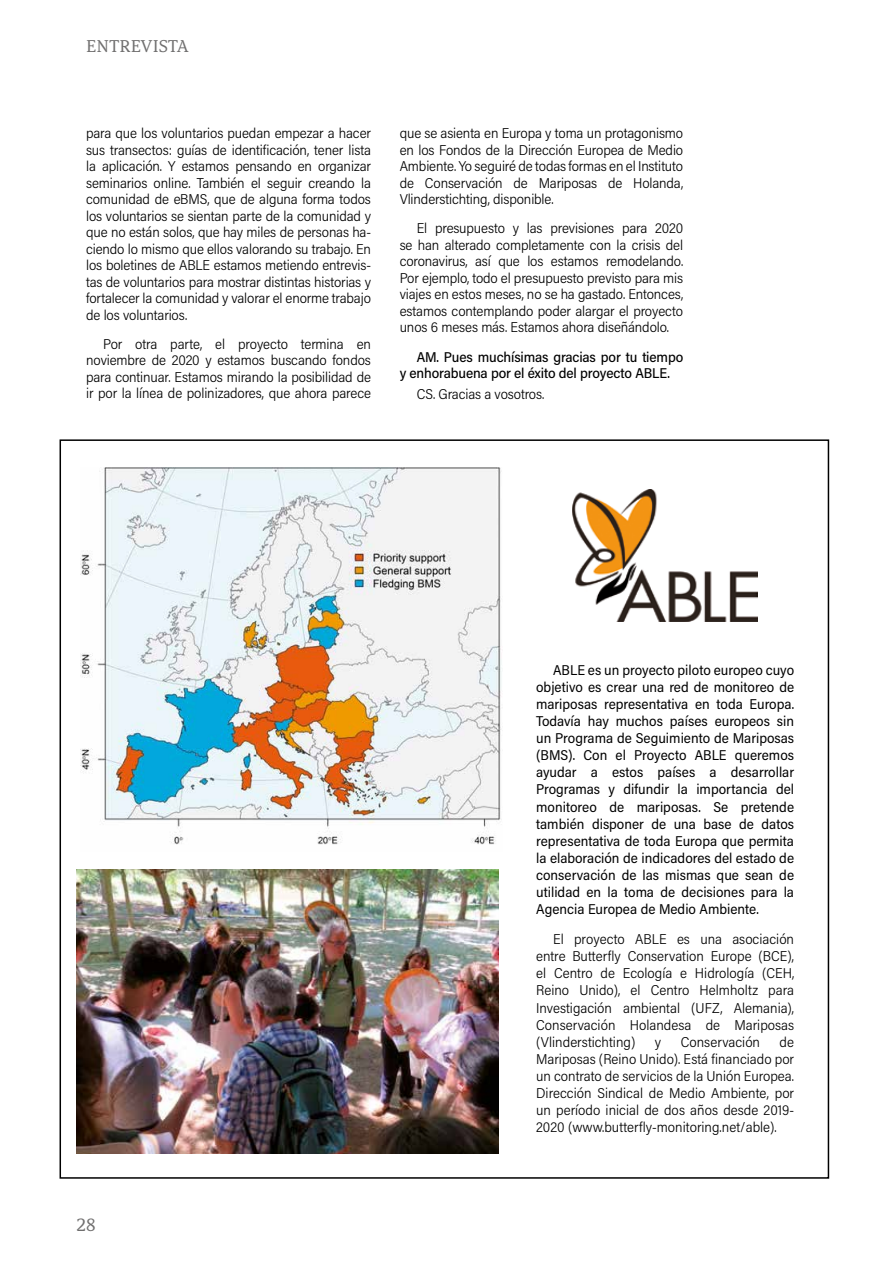
<style>
.page{position:relative;width:893px;height:1263px;background:#fff}
.page>*{position:absolute;margin:0;border:0;box-sizing:border-box;transform-origin:0 0}
.t1{font:19.5px "Capitolina";color:#706f6f}
.t2{font:18px "Capitolina";color:#706f6f}
.t3{font:300 14.25px/16.5px "Acumin Pro Semi Cond";letter-spacing:-.01em;color:#000;text-align:justify}
.t4{font:14.25px/17.1px "Acumin Pro Semi Cond";color:#000;text-align:justify}
.t5{font:500 14.25px/16.5px "Acumin Pro Semi Cond";letter-spacing:-.01em;color:#000}
</style>
<div class="page">
<img style="left:80px;top:467px;width:422px;height:378px">
<img style="left:572px;top:489px;width:186px;height:132px">
<img style="left:77px;top:870px;width:421px;height:283px">
<p class="t2" style="left:86px;top:35px;width:104px">ENTREVISTA</p>
<p class="t3" style="left:86px;top:124px;width:286px">para que los voluntarios puedan empezar a hacer sus transectos: guías de identificación, tener lista la aplicación. Y estamos pensando en organizar seminarios online. También el seguir creando la comunidad de eBMS, que de alguna forma todos los voluntarios se sientan parte de la comunidad y que no están solos, que hay miles de personas ha&shy;ciendo lo mismo que ellos valorando su trabajo. En los boletines de ABLE estamos metiendo entrevis&shy;tas de voluntarios para mostrar distintas historias y fortalecer la comunidad y valorar el enorme trabajo de los voluntarios.</p>
<p class="t3" style="left:86px;top:335px;width:286px;text-indent:17px">Por otra parte, el proyecto termina en noviembre de 2020 y estamos buscando fondos para continuar. Estamos mirando la posibilidad de ir por la línea de polinizadores, que ahora parece</p>
<p class="t3" style="left:400px;top:124px;width:285px">que se asienta en Europa y toma un protagonismo en los Fondos de la Dirección Europea de Medio Ambiente. Yo seguiré de todas formas en el Instituto de Conservación de Mariposas de Holanda, Vlinderstichting, disponible.</p>
<p class="t3" style="left:400px;top:220px;width:285px;text-indent:17px">El presupuesto y las previsiones para 2020 se han alterado completamente con la crisis del coronavirus, así que los estamos remodelando.<br>Por ejemplo, todo el presupuesto previsto para mis viajes en estos meses, no se ha gastado. Entonces, estamos contemplando poder alargar el proyecto unos 6 meses más. Estamos ahora diseñándolo.</p>
<p class="t5" style="left:400px;top:348px;width:285px;text-indent:17px">AM. Pues muchísimas gracias por tu tiempo y enhorabuena por el éxito del proyecto ABLE.</p>
<p class="t3" style="left:417px;top:385px;width:129px">CS. Gracias a vosotros.</p>
<h1 class="t1" style="left:77px;top:1213px;width:21px">28</h1>
<p class="t4" style="left:536px;top:661px;width:259px;text-indent:17px">ABLE es un proyecto piloto europeo cuyo objetivo es crear una red de monitoreo de mariposas representativa en toda Europa.<br>Todavía hay muchos países europeos sin un Programa de Seguimiento de Mariposas (BMS). Con el Proyecto ABLE queremos ayudar a estos países a desarrollar Programas y difundir la importancia del monitoreo de mariposas. Se pretende también disponer de una base de datos representativa de toda Europa que permita la elaboración de indicadores del estado de conservación de las mismas que sean de utilidad en la toma de decisiones para la Agencia Europea de Medio Ambiente.</p>
<p class="t3" style="left:536px;top:930px;width:259px;line-height:17.1px;text-indent:17px">El proyecto ABLE es una asociación entre Butterfly Conservation Europe (BCE), el Centro de Ecología e Hidrología (CEH, Reino Unido), el Centro Helmholtz para Investigación ambiental (UFZ, Alemania), Conservación Holandesa de Mariposas (Vlinderstichting)</p>
<p class="t3" style="left:655px;top:1033px;width:8px">y</p>
<p class="t3" style="left:681px;top:1033px;width:81px">Conservación</p>
<p class="t3" style="left:536px;top:1033px;width:259px;line-height:17.1px;text-indent:243px">de Mariposas (Reino Unido). Está financiado por un contrato de servicios de la Unión Europea.<br>Dirección Sindical de Medio Ambiente, por un período inicial de dos años desde 2019- 2020 (www.butterfly-monitoring.net/able).</p>
</div>
